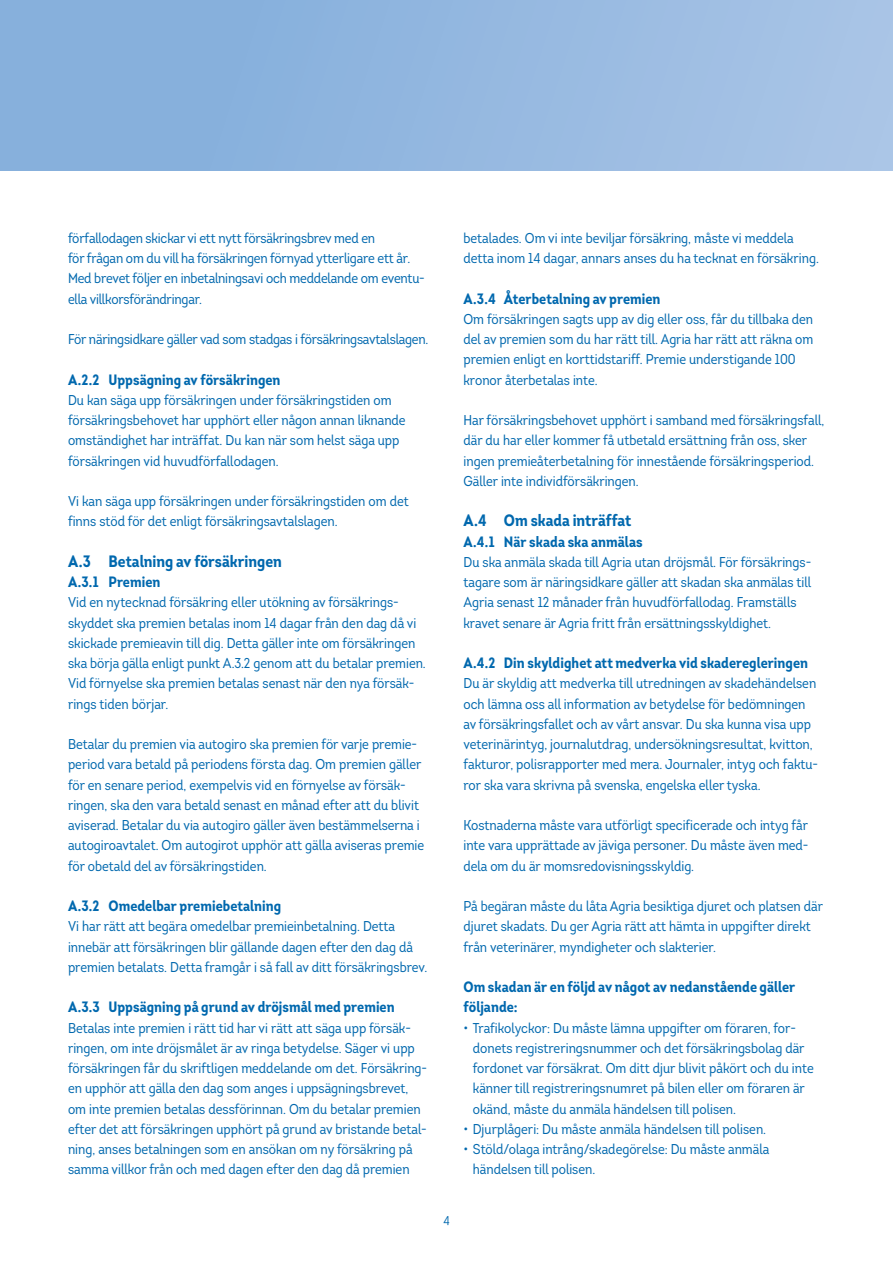
<style>
.page{position:relative;width:893px;height:1263px;background:#fff}
.page>*{position:absolute;margin:0;border:0;box-sizing:border-box;transform-origin:0 0}
.t1{font:700 16.5px "Intro Cond";color:#0068ae}
.t2{font:700 15px/20.2px "Intro Cond";letter-spacing:.005em;color:#0068ae}
.t3{font:14.25px/20.2px "Intro Cond";color:#0068ae}
.t4{font:12.75px "Intro Cond";color:#0068ae}
</style>
<div class="page">
<div style="left:0;top:0;width:893px;height:170px;background:linear-gradient(to right,#80acda,#a8c4e6)"></div>
<p class="t3" style="left:68px;top:228px;width:358px">förfallodagen skickar vi ett nytt försäkringsbrev med en<br>för frågan om du vill ha försäkringen förnyad ytterligare ett år.<br>Med brevet följer en inbetalningsavi och meddelande om eventu&shy;ella villkorsförändringar.</p>
<p class="t3" style="left:68px;top:329px;width:362px">För näringsidkare gäller vad som stadgas i försäkringsavtalslagen.</p>
<p class="t2" style="left:68px;top:369px;width:214px">A.2.2 Uppsägning av försäkringen</p>
<p class="t3" style="left:68px;top:390px;width:339px">Du kan säga upp försäkringen under försäkringstiden om försäkringsbehovet har upphört eller någon annan liknande omständighet har inträffat. Du kan när som helst säga upp försäkringen vid huvudförfallodagen.</p>
<p class="t3" style="left:68px;top:491px;width:342px">Vi kan säga upp försäkringen under försäkringstiden om det finns stöd för det enligt försäkringsavtalslagen.</p>
<p class="t1" style="left:68px;top:550px;width:215px">A.3 Betalning av försäkringen</p>
<p class="t2" style="left:68px;top:572px;width:94px">A.3.1 Premien</p>
<p class="t3" style="left:68px;top:592px;width:359px">Vid en nytecknad försäkring eller utökning av försäkrings&shy;skyddet ska premien betalas inom 14 dagar från den dag då vi skickade premieavin till dig. Detta gäller inte om försäkringen ska börja gälla enligt punkt A.3.2 genom att du betalar premien.<br>Vid förnyelse ska premien betalas senast när den nya försäk&shy;rings tiden börjar.</p>
<p class="t3" style="left:68px;top:734px;width:358px">Betalar du premien via autogiro ska premien för varje premie&shy;period vara betald på periodens första dag. Om premien gäller för en senare period, exempelvis vid en förnyelse av försäk&shy;ringen, ska den vara betald senast en månad efter att du blivit aviserad. Betalar du via autogiro gäller även bestämmelserna i autogiroavtalet. Om autogirot upphör att gälla aviseras premie för obetald del av försäkringstiden.</p>
<p class="t2" style="left:68px;top:896px;width:215px">A.3.2 Omedelbar premiebetalning</p>
<p class="t3" style="left:68px;top:916px;width:361px">Vi har rätt att begära omedelbar premieinbetalning. Detta innebär att försäkringen blir gällande dagen efter den dag då premien betalats. Detta framgår i så fall av ditt försäkringsbrev.</p>
<p class="t2" style="left:68px;top:997px;width:328px">A.3.3 Uppsägning på grund av dröjsmål med premien</p>
<p class="t3" style="left:68px;top:1017px;width:361px">Betalas inte premien i rätt tid har vi rätt att säga upp försäk&shy;ringen, om inte dröjsmålet är av ringa betydelse. Säger vi upp försäkringen får du skriftligen meddelande om det. Försäkring&shy;en upphör att gälla den dag som anges i uppsägningsbrevet, om inte premien betalas dessförinnan. Om du betalar premien efter det att försäkringen upphört på grund av bristande betal&shy;ning, anses betalningen som en ansökan om ny försäkring på samma villkor från och med dagen efter den dag då premien</p>
<p class="t3" style="left:463px;top:228px;width:357px">betalades. Om vi inte beviljar försäkring, måste vi meddela detta inom 14 dagar, annars anses du ha tecknat en försäkring.</p>
<p class="t2" style="left:463px;top:288px;width:198px">A.3.4 Återbetalning av premien</p>
<p class="t3" style="left:463px;top:309px;width:351px">Om försäkringen sagts upp av dig eller oss, får du tillbaka den del av premien som du har rätt till. Agria har rätt att räkna om premien enligt en korttidstariff. Premie understigande 100 kronor återbetalas inte.</p>
<p class="t3" style="left:463px;top:410px;width:362px">Har försäkringsbehovet upphört i samband med försäkringsfall, där du har eller kommer få utbetald ersättning från oss, sker ingen premieåterbetalning för innestående försäkringsperiod.<br>Gäller inte individförsäkringen.</p>
<p class="t1" style="left:463px;top:510px;width:169px">A.4 Om skada inträffat</p>
<p class="t2" style="left:463px;top:531px;width:181px">A.4.1 När skada ska anmälas</p>
<p class="t3" style="left:463px;top:552px;width:349px">Du ska anmäla skada till Agria utan dröjsmål. För försäkrings&shy;tagare som är näringsidkare gäller att skadan ska anmälas till Agria senast 12 månader från huvudförfallodag. Framställs kravet senare är Agria fritt från ersättningsskyldighet.</p>
<p class="t2" style="left:463px;top:653px;width:346px">A.4.2 Din skyldighet att medverka vid skaderegleringen</p>
<p class="t3" style="left:463px;top:673px;width:356px">Du är skyldig att medverka till utredningen av skadehändelsen och lämna oss all information av betydelse för bedömningen av försäkringsfallet och av vårt ansvar. Du ska kunna visa upp veterinärintyg, journalutdrag, undersökningsresultat, kvitton, fakturor, polisrapporter med mera. Journaler, intyg och faktu&shy;ror ska vara skrivna på svenska, engelska eller tyska.</p>
<p class="t3" style="left:463px;top:815px;width:346px;text-align:justify">Kostnaderna måste vara utförligt specificerade och intyg får inte vara upprättade av jäviga personer. Du måste även med&shy;dela om du är momsredovisningsskyldig.</p>
<p class="t3" style="left:463px;top:896px;width:361px">På begäran måste du låta Agria besiktiga djuret och platsen där djuret skadats. Du ger Agria rätt att hämta in uppgifter direkt från veterinärer, myndigheter och slakterier.</p>
<p class="t2" style="left:463px;top:977px;width:333px">Om skadan är en följd av något av nedanstående gäller följande:</p>
<p class="t3" style="left:473px;top:1017px;width:342px;text-indent:-9px">• Trafikolyckor: Du måste lämna uppgifter om föraren, for&shy;donets registreringsnummer och det försäkringsbolag där fordonet var försäkrat. Om ditt djur blivit påkört och du inte känner till registreringsnumret på bilen eller om föraren är okänd, måste du anmäla händelsen till polisen.</p>
<p class="t3" style="left:463px;top:1119px;width:304px">• Djurplågeri: Du måste anmäla händelsen till polisen.</p>
<p class="t3" style="left:473px;top:1139px;width:298px;text-indent:-9px">• Stöld/olaga intrång/skadegörelse: Du måste anmäla händelsen till polisen.</p>
<p class="t4" style="left:443px;top:1212px;width:8px">4</p>
</div>
